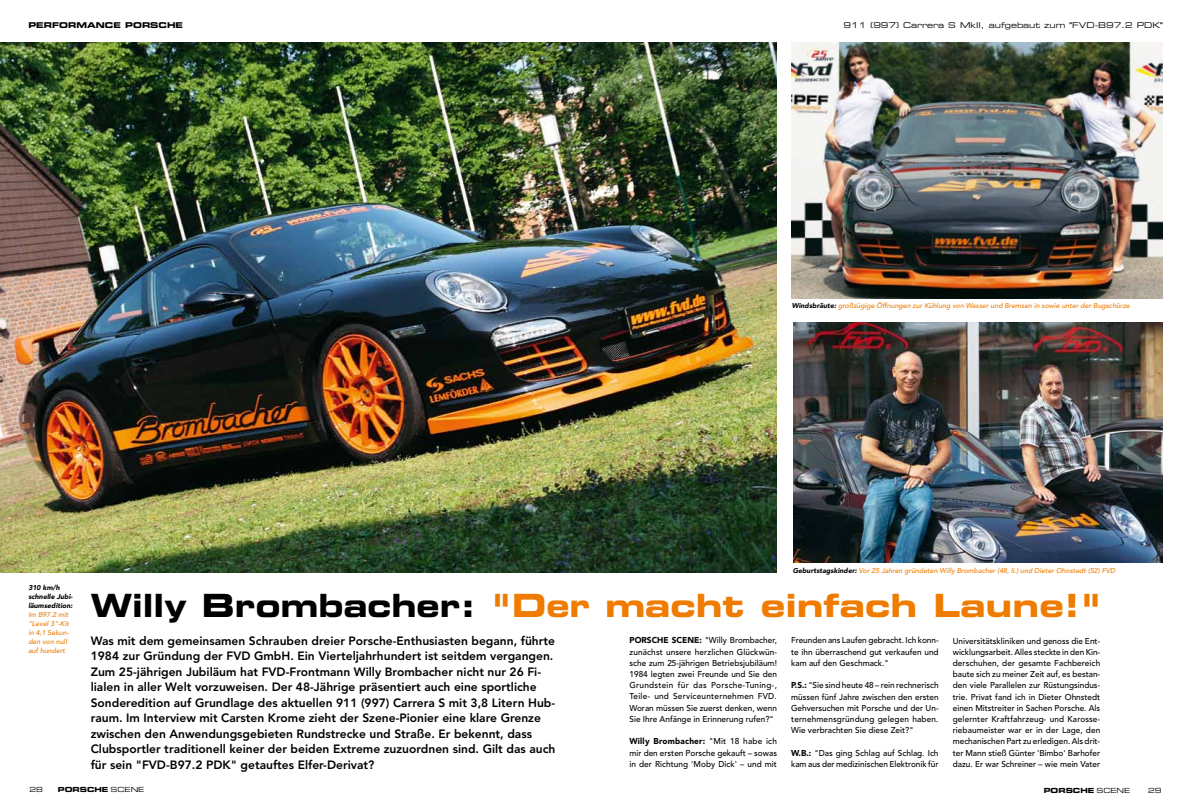
<style>
.page{position:relative;width:1191px;height:808px;background:#fff}
.page>*{position:absolute;margin:0;border:0;box-sizing:border-box;transform-origin:0 0}
.t1{font:32px "Eurostile Bold Extended Two";color:#ef7c00}
.t2{font:800 12px/15.5px "Avenir";color:#000}
.t3{font:500 8.5px/11.2px "Avenir";color:#000;text-align:justify}
.t4{font:8px "Eurostile Extended Two";color:#000}
.t5{font:8px "Eurostile Bold Extended Two";color:#000}
.t6{font:italic 500 7px/9px "Avenir";color:#ef7c00}
.t7{font:italic 900 7px/9px "Avenir";color:#000}
.t8{font:7px "Eurostile Bold Extended Two";color:#000}
.t9{font:7px "Eurostile Extended Two";color:#000}
.s1{font-weight:900;color:#000}
.s2{color:#000}
.s3{font-weight:900}
.s4{font-family:"Eurostile Extended Two"}
</style>
<div class="page">
<img style="left:0;top:43px;width:777px;height:530px">
<img style="left:793px;top:323px;width:369px;height:239px">
<img style="left:791px;top:43px;width:371px;height:255px">
<p class="t5" style="left:28px;top:19px;width:85px">PERFOR MANCE</p>
<p class="t5" style="left:125px;top:19px;width:18px">PORSCHE</p>
<p class="t4" style="left:843px;top:20px;width:321px">911 (997) Carrera S MkII, aufgebaut zum "FVD-B97.2 PDK"</p>
<p class="t6" style="left:791px;top:301px;width:339px"><span class="s1">Windsbräute:</span> großzügige Öffnungen zur Kühlung von Wasser und Bremsen in sowie unter der Bugschürze</p>
<p class="t7" style="left:28px;top:583px;width:46px">310 km/h schnelle Jubi&shy;läumsedition:</p>
<p class="t6" style="left:28px;top:611px;width:42px">Im B97.2 mit "Level 3"-Kit in 4,1 Sekun&shy;den von null auf hundert</p>
<p class="t6" style="left:792px;top:566px;width:324px"><span class="s1">Geburtstagskinder:</span> Vor 25 Jahren gründeten Willy Brombacher (48, li.) und Dieter Ohnstedt (52) FVD</p>
<h1 class="t1" style="left:91px;top:583px;width:1013px"><span class="s2">Willy Brombacher:</span> "Der macht einfach Laune!"</h1>
<p class="t3" style="left:629px;top:635px;width:149px"><span class="s3">PORSCHE SCENE:</span> "Willy Brombacher, zunächst unsere herzlichen Glückwün&shy;sche zum 25-jährigen Betriebsjubiläum!<br>1984 legten zwei Freunde und Sie den Grundstein für das Porsche-Tuning-, Teile- und Serviceunternehmen FVD.<br>Woran müssen Sie zuerst denken, wenn Sie Ihre Anfänge in Erinnerung rufen?"</p>
<p class="t3" style="left:629px;top:736px;width:149px"><span class="s3">Willy Brombacher:</span> "Mit 18 habe ich mir den ersten Porsche gekauft – sowas in der Richtung 'Moby Dick' – und mit</p>
<p class="t2" style="left:91px;top:633px;width:466px">Was mit dem gemeinsamen Schrauben dreier Porsche-Enthusiasten begann, führte 1984 zur Gründung der FVD GmbH. Ein Vierteljahrhundert ist seitdem vergangen.<br>Zum 25-jährigen Jubiläum hat FVD-Frontmann Willy Brombacher nicht nur 26 Fi&shy;lialen in aller Welt vorzuweisen. Der 48-Jährige präsentiert auch eine sportliche Sonderedition auf Grundlage des aktuellen 911 (997) Carrera S mit 3,8 Litern Hub&shy;raum. Im Interview mit Carsten Krome zieht der Szene-Pionier eine klare Grenze zwischen den Anwendungsgebieten Rundstrecke und Straße. Er bekennt, dass Clubsportler traditionell keiner der beiden Extreme zuzuordnen sind. Gilt das auch für sein "FVD-B97.2 PDK" getauftes Elfer-Derivat?</p>
<p class="t3" style="left:791px;top:635px;width:149px">Freunden ans Laufen gebracht. Ich konn&shy;te ihn überraschend gut verkaufen und kam auf den Geschmack."</p>
<p class="t3" style="left:791px;top:680px;width:149px"><span class="s3">P.S.:</span> "Sie sind heute 48 – rein rechnerisch müssen fünf Jahre zwischen den ersten Gehversuchen mit Porsche und der Un&shy;ternehmensgründung gelegen haben.<br>Wie verbrachten Sie diese Zeit?"</p>
<p class="t3" style="left:791px;top:747px;width:149px"><span class="s3">W.B.:</span> "Das ging Schlag auf Schlag. Ich kam aus der medizinischen Elektronik für</p>
<p class="t3" style="left:952px;top:635px;width:149px">Universitätskliniken und genoss die Ent&shy;wicklungsarbeit. Alles steckte in den Kin&shy;derschuhen, der gesamte Fachbereich baute sich zu meiner Zeit auf, es bestan&shy;den viele Parallelen zur Rüstungsindus&shy;trie. Privat fand ich in Dieter Ohnstedt einen Mitstreiter in Sachen Porsche. Als gelernter Kraftfahrzeug- und Karosse&shy;riebaumeister war er in der Lage, den mechanischen Part zu erledigen. Als drit&shy;ter Mann stieß Günter 'Bimbo' Barhofer dazu. Er war Schreiner – wie mein Vater</p>
<p class="t9" style="left:29px;top:784px;width:15px">28</p>
<p class="t8" style="left:58px;top:784px;width:88px">Porsche <span class="s4">Scene</span></p>
<p class="t8" style="left:1043px;top:785px;width:88px">Porsche <span class="s4">Scene</span></p>
<p class="t9" style="left:1148px;top:785px;width:15px">29</p>
</div>
